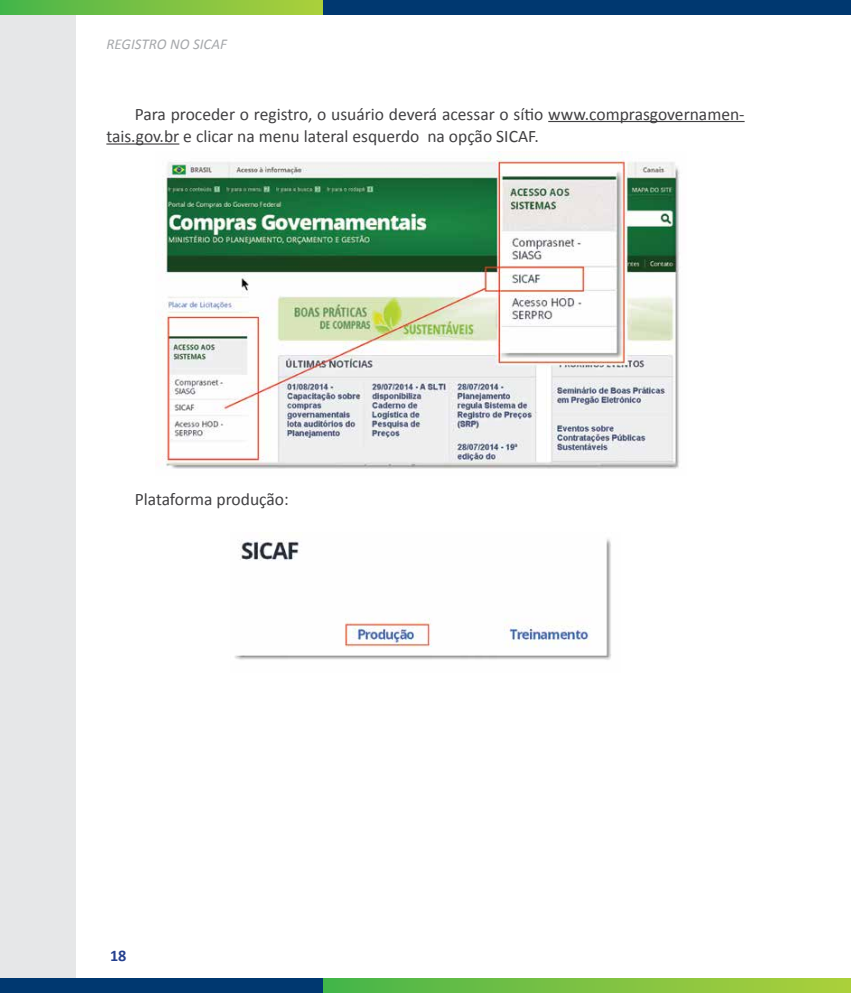
<style>
.page{position:relative;width:851px;height:993px;background:#fff}
.page>*{position:absolute;margin:0;border:0;box-sizing:border-box;transform-origin:0 0}
.t1{font:17.5px/22.5px "Calibri";color:#414042}
.t2{font:700 16.25px "Calibri";color:#25408f}
.t3{font:italic 15px "Calibri";color:#a7a9ac}
</style>
<div class="page">
<div style="left:0;top:14px;width:76px;height:964px;background:#e6e7e8"></div>
<div style="left:322px;top:0;width:528px;height:14px;background:#003870"></div>
<svg style="left:322px;top:978px;width:528px;height:14px;background:#7ac142"></svg>
<svg style="left:0;top:0;width:322px;height:14px;background:#7ac242"></svg>
<div style="left:0;top:978px;width:322px;height:14px;background:#003870"></div>
<hr style="left:548px;top:121px;width:196px;height:1px;background:#414042">
<hr style="left:106px;top:143px;width:73px;height:1px;background:#414042">
<img style="left:161px;top:152px;width:519px;height:317px">
<img style="left:234px;top:539px;width:377px;height:121px">
<p class="t3" style="left:106px;top:34px;width:122px">REGISTRO NO SICAF</p>
<p class="t1" style="left:106px;top:102px;width:639px;text-indent:28px">Para proceder o registro, o usuário deverá acessar o sítio www.comprasgovernamen&shy;tais.gov.br e clicar na menu lateral esquerdo na opção SICAF.</p>
<p class="t1" style="left:135px;top:487px;width:156px">Plataforma produção:</p>
<p class="t2" style="left:110px;top:944px;width:18px">18</p>
</div>
